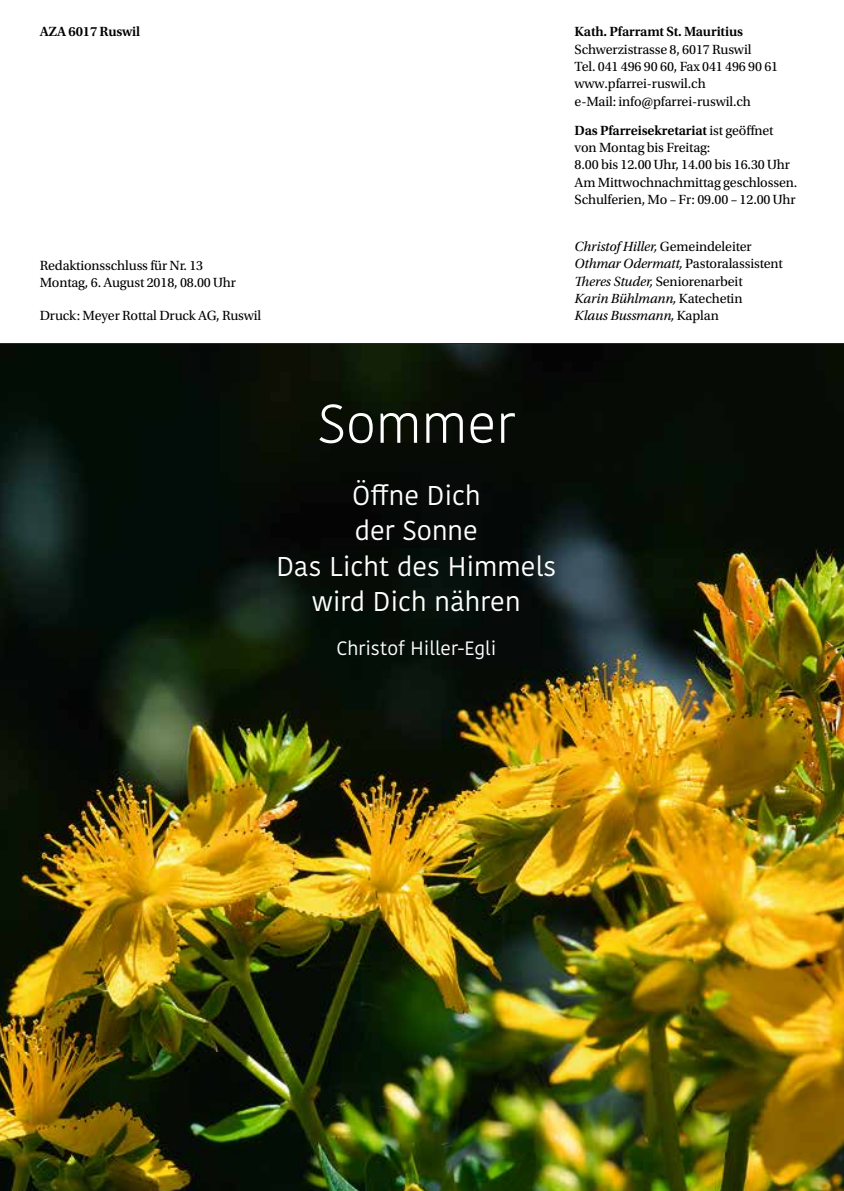
<style>
.page{position:relative;width:844px;height:1191px;background:#fff}
.page>*{position:absolute;margin:0;border:0;box-sizing:border-box;transform-origin:0 0}
.t1{font:300 54.25px "Kohinoor Devanagari";color:#fff}
.t2{font:27.12px/35.2px "Kohinoor Devanagari";color:#fff;text-align:center}
.t3{font:19.25px "Kohinoor Devanagari";color:#fff}
.t4{font:14px/17.3px "Utopia Std";letter-spacing:-.01em;color:#000}
.t5{font:italic 14px/17.3px "Utopia Std";letter-spacing:-.01em;color:#000}
.t6{font:600 14px "Utopia Std";letter-spacing:-.01em;color:#000}
.s1{font-weight:600}
.s2{font-style:normal}
</style>
<div class="page">
<hr style="left:0;top:343px;width:843px;height:1px;background:#000">
<img style="left:0;top:534px;width:843px;height:657px">
<img style="left:0;top:344px;width:843px;height:190px">
<p class="t6" style="left:40px;top:24px;width:102px">AZA 6017 Ruswil</p>
<p class="t6" style="left:574px;top:24px;width:170px">Kath. Pfarramt St. Mauritius</p>
<p class="t4" style="left:574px;top:41px;width:205px">Schwerzistrasse 8, 6017 Ruswil<br>Tel. 041 496 90 60, Fax 041 496 90 61 www.pfarrei-ruswil.ch<br>e-Mail: info@pfarrei-ruswil.ch</p>
<p class="t4" style="left:574px;top:122px;width:224px"><span class="s1">Das Pfarreisekretariat</span> ist geöffnet von Montag bis Freitag:<br>8.00 bis 12.00 Uhr, 14.00 bis 16.30 Uhr Am Mittwochnachmittag geschlossen.<br>Schulferien, Mo – Fr: 09.00 – 12.00 Uhr</p>
<p class="t5" style="left:574px;top:238px;width:210px">Christof Hiller, <span class="s2">Gemeindeleiter<br></span>Othmar Odermatt, <span class="s2">Pastoralassistent<br></span>Theres Studer, <span class="s2">Seniorenarbeit<br></span>Karin Bühlmann, <span class="s2">Katechetin<br></span>Klaus Bussmann, <span class="s2">Kaplan</span></p>
<p class="t4" style="left:40px;top:257px;width:198px;line-height:16.8px">Redaktionsschluss für Nr. 13<br>Montag, 6. August 2018, 08.00 Uhr</p>
<p class="t4" style="left:40px;top:307px;width:223px">Druck: Meyer Rottal Druck AG, Ruswil</p>
<h1 class="t1" style="left:317px;top:392px;width:199px">Sommer</h1>
<h2 class="t2" style="left:276px;top:478px;width:281px">Öffne Dich<br>der Sonne<br>Das Licht des Himmels wird Dich nähren</h2>
<h3 class="t3" style="left:336px;top:637px;width:161px">Christof Hiller-Egli</h3>
</div>
